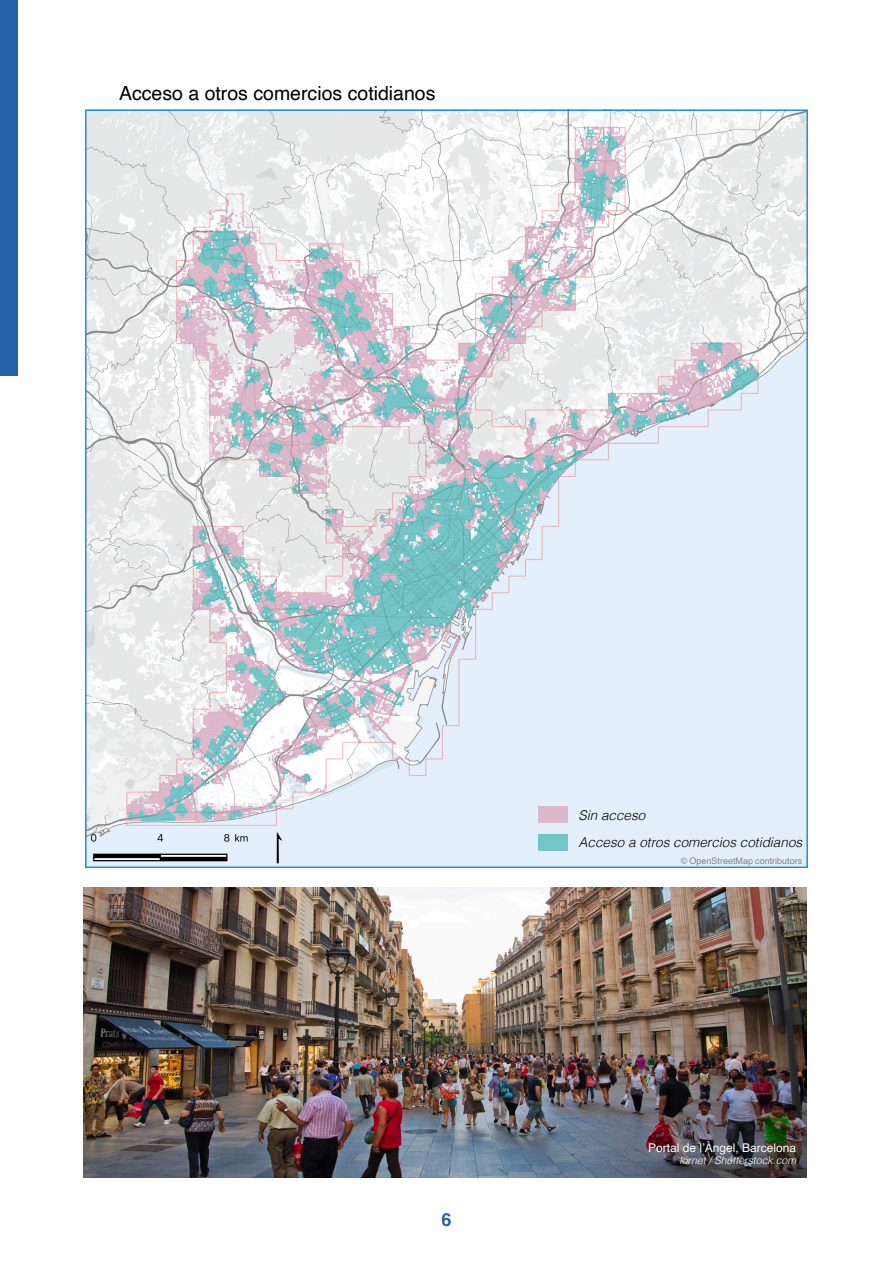
<style>
.page{position:relative;width:893px;height:1263px;background:#fff}
.page>*{position:absolute;margin:0;border:0;box-sizing:border-box;transform-origin:0 0}
.titol_mapa{font:19.5px "Helvetica";color:#000}
.t1{font:700 18px "Helvetica";color:#2560ab}
.cos_mapes{font:italic 300 13.5px "Helvetica";color:#000}
.titol_mapa-2{font:12px "Helvetica";color:#fff}
.cos_mapes-2{font:italic 300 10.5px "Helvetica";color:#fff}
.titol_mapa-3{font:9px "Helvetica";color:#828285}
</style>
<div class="page">
<div style="left:0;top:0;width:17px;height:376px;background:#2361ab"></div>
<img style="left:88px;top:112px;width:719px;height:812px">
<img style="left:84px;top:887px;width:722px;height:291px">
<div style="left:538px;top:806px;width:30px;height:17px;background:#ddb7cb"></div>
<div style="left:538px;top:834px;width:30px;height:16px;background:#73c6c8"></div>
<p class="titol_mapa" style="left:119px;top:78px;width:318px">Acceso a otros comercios cotidianos</p>
<h2 class="t1" style="left:441px;top:1208px;width:12px">6</h2>
<p class="cos_mapes" style="left:579px;top:804px;width:68px">Sin acceso</p>
<p class="cos_mapes" style="left:579px;top:831px;width:225px">Acceso a otros comercios cotidianos</p>
<p class="titol_mapa-3" style="left:681px;top:854px;width:123px">© OpenStreetMap contributors</p>
<p class="titol_mapa-2" style="left:648px;top:1139px;width:150px">Portal de l’Àngel, Barcelona</p>
<p class="cos_mapes-2" style="left:679px;top:1152px;width:118px">lornet / Shutterstock.com</p>
</div>
